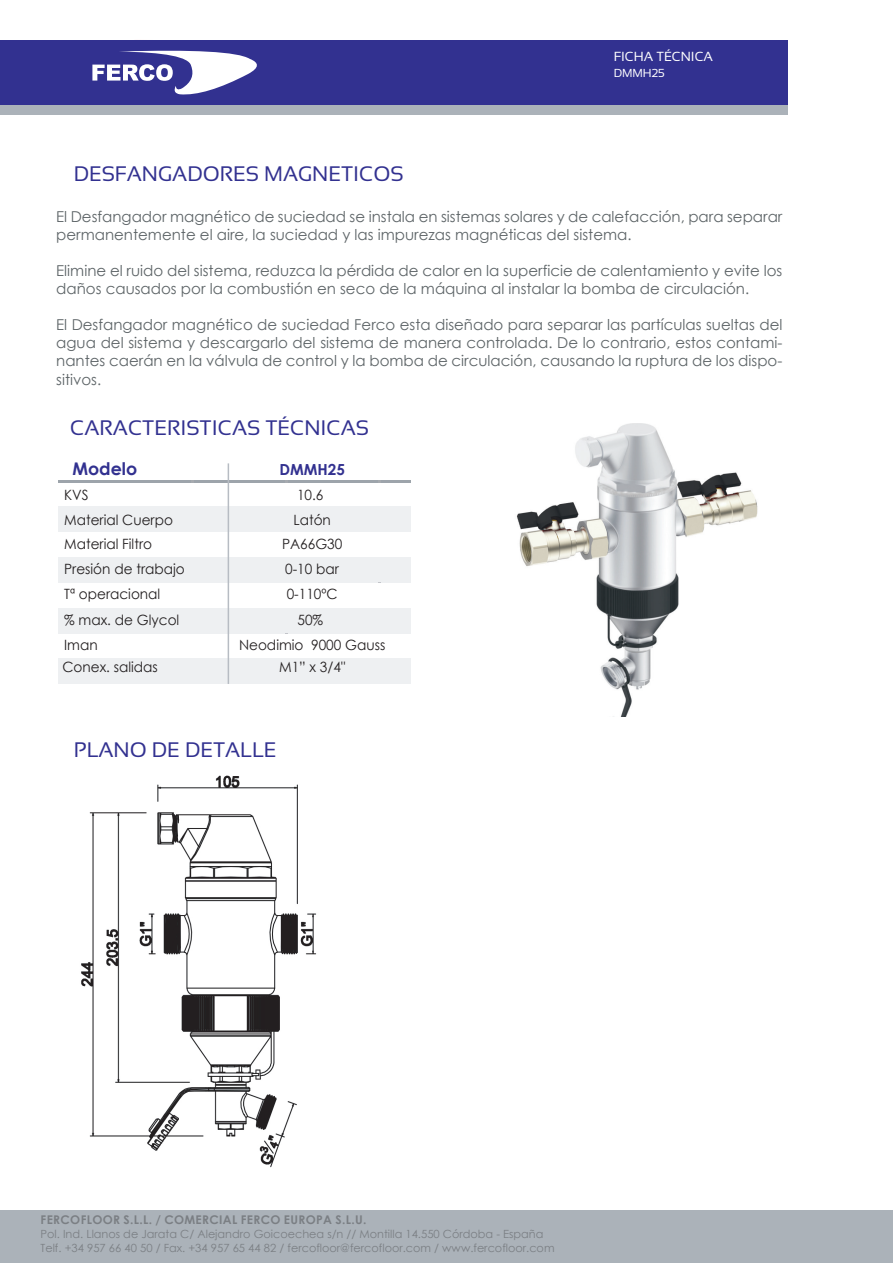
<style>
.page{position:relative;width:893px;height:1263px;background:#fff}
.page>*{position:absolute;margin:0;border:0;box-sizing:border-box;transform-origin:0 0}
.t1{font:21px "Sansation";color:#323190}
.t2{font:700 17.4px "Century Gothic";color:#323190}
.t3{font:700 15.3px "Century Gothic";color:#323190}
.t4{font:15px/18px "Century Gothic";color:#5d6467}
.t5{font:14.1px/25.3px "Century Gothic";color:#231f20;scale:.96 1}
.t6{font:13.2px "Sansation";color:#fff}
.t7{font:700 12px "Century Gothic";letter-spacing:.03em;color:#7b7f84}
.t8{font:11.55px "Sansation";color:#fff}
.t9{font:11.25px/13.4px "Century Gothic";color:#7b7f84}
</style>
<div class="page">
<div style="left:1px;top:1210px;width:892px;height:53px;background:#abb2b9"></div>
<img style="left:81px;top:775px;width:236px;height:393px">
<div style="left:0;top:40px;width:787px;height:68px;background:#323190"></div>
<div style="left:0;top:106px;width:787px;height:9px;background:#abb2b9"></div>
<svg style="left:92px;top:50px;width:165px;height:45px"></svg>
<hr style="left:58px;top:480px;width:352px;height:2px;background:#9da4ab">
<div style="left:58px;top:557px;width:352px;height:26px;background:#eef0f2"></div>
<div style="left:58px;top:608px;width:352px;height:25px;background:#eef0f2"></div>
<div style="left:58px;top:659px;width:352px;height:25px;background:#eef0f2"></div>
<div style="left:58px;top:507px;width:352px;height:25px;background:#eef0f2"></div>
<hr style="left:228px;top:463px;width:1px;height:221px;background:#b7bcc3">
<img style="left:516px;top:423px;width:242px;height:293px">
<p class="t6" style="left:614px;top:49px;width:101px">FICHA TÉCNICA</p>
<p class="t8" style="left:614px;top:67px;width:53px">DMMH25</p>
<h1 class="t1" style="left:74px;top:162px;width:331px">DESFANGADORES MAGNETICOS</h1>
<p class="t4" style="left:56px;top:208px;width:728px">El Desfangador magnético de suciedad se instala en sistemas solares y de calefacción, para separar permanentemente el aire, la suciedad y las impurezas magnéticas del sistema.</p>
<p class="t4" style="left:56px;top:262px;width:728px">Elimine el ruido del sistema, reduzca la pérdida de calor en la superficie de calentamiento y evite los daños causados por la combustión en seco de la máquina al instalar la bomba de circulación.</p>
<p class="t4" style="left:56px;top:316px;width:728px;text-align:justify">El Desfangador magnético de suciedad Ferco esta diseñado para separar las partículas sueltas del agua del sistema y descargarlo del sistema de manera controlada. De lo contrario, estos contami&shy;nantes caerán en la válvula de control y la bomba de circulación, causando la ruptura de los dispo&shy;sitivos.</p>
<h1 class="t1" style="left:70px;top:416px;width:300px">CARACTERISTICAS TÉCNICAS</h1>
<p class="t2" style="left:72px;top:456px;width:66px">Modelo</p>
<p class="t3" style="left:279px;top:458px;width:67px">DMMH25</p>
<p class="t5" style="left:64px;top:482px;width:27px">KVS</p>
<p class="t5" style="left:297px;top:482px;width:29px">10.6</p>
<p class="t5" style="left:282px;top:531px;width:64px">PA66G30</p>
<p class="t5" style="left:64px;top:507px;width:115px">Material Cuerpo</p>
<p class="t5" style="left:293px;top:507px;width:41px">Latón</p>
<p class="t5" style="left:64px;top:531px;width:127px">Material Filtro<br>Presión de trabajo</p>
<p class="t5" style="left:285px;top:556px;width:58px">0-10 bar</p>
<p class="t5" style="left:64px;top:581px;width:121px">Tª operacional<br>% max. de Glycol</p>
<p class="t5" style="left:287px;top:581px;width:55px">0-110ºC</p>
<p class="t5" style="left:297px;top:607px;width:28px">50%</p>
<p class="t5" style="left:64px;top:632px;width:36px">Iman</p>
<p class="t5" style="left:239px;top:632px;width:154px">Neodimio 9000 Gauss</p>
<p class="t5" style="left:62px;top:654px;width:101px">Conex. salidas</p>
<p class="t5" style="left:279px;top:654px;width:70px">M1” x 3/4"</p>
<h1 class="t1" style="left:74px;top:738px;width:204px">PLANO DE DETALLE</h1>
<p class="t7" style="left:41px;top:1210px;width:327px">FERCOFLOOR S.L.L. / COMERCIAL FERCO EUROPA S.L.U.</p>
<p class="t9" style="left:41px;top:1227px;width:515px">Pol. Ind. Llanos de Jarata C/ Alejandro Goicoechea s/n // Montilla 14.550 Córdoba - España<br>Telf. +34 957 66 40 50 / Fax. +34 957 65 44 82 / fercofloor@fercofloor.com / www.fercofloor.com</p>
</div>
